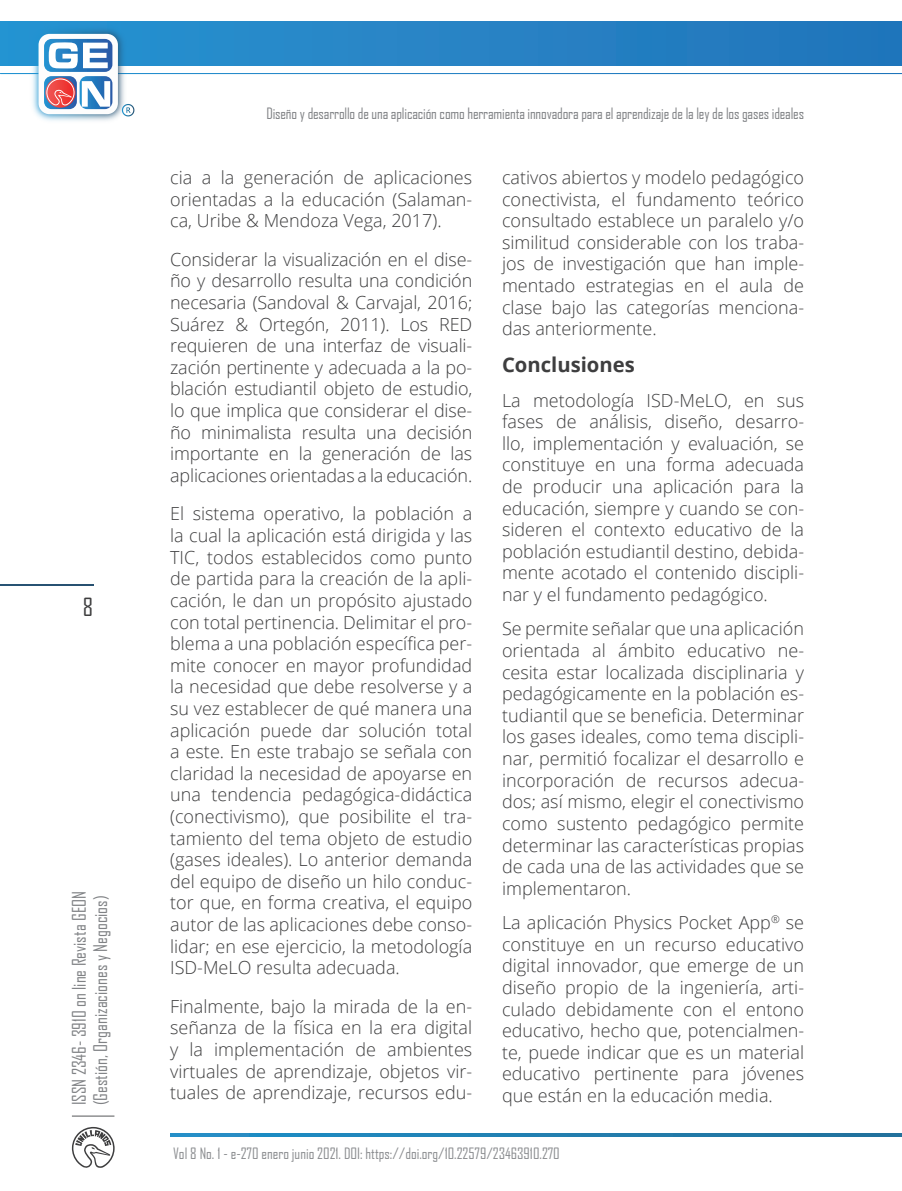
<style>
.page{position:relative;width:902px;height:1191px;background:#fff}
.page>*{position:absolute;margin:0;border:0;box-sizing:border-box;transform-origin:0 0}
.t1{font:24px "Agency FB";color:#3e3e3f}
.N1{font:700 20.25px "Open Sans";color:#3e3e3f}
.Cuerpo_de_Texto{font:300 18px/21.6px "Open Sans";color:#3e3e3f;text-align:justify}
.t2{font:18px/21.6px "Agency FB";color:#808285}
.t3{font:15px "Agency FB";letter-spacing:-.01em;color:#808285}
.t4{font:15px "Agency FB";color:#8b8d90}
</style>
<div class="page">
<div style="left:1px;top:22px;width:900px;height:43px;background:#2781c4"></div>
<img style="left:0;top:21px;width:173px;height:100px">
<div style="left:39px;top:34px;width:79px;height:80px;background:#fdfdfd;border-radius:11px"></div>
<svg style="left:44px;top:39px;width:68px;height:70px"></svg>
<hr style="left:72px;top:1115px;width:42px;height:1px;background:#57585a">
<svg style="left:72px;top:1126px;width:43px;height:42px"></svg>
<svg style="left:170px;top:1133px;width:731px;height:4px;background:#217fb1"></svg>
<hr style="left:0;top:584px;width:93px;height:1px;background:#275172">
<h1 class="t1" style="left:83px;top:592px;width:12px">8</h1>
<p class="t2" style="left:68px;top:1105px;width:216px;rotate:-90deg">ISSN 2346- 3910 on line Revista GEON (Gestión, Organizaciones y Negocios)</p>
<p class="t3" style="left:266px;top:105px;width:539px">Diseño y desarrollo de una aplicación como herramienta innovadora para el aprendizaje de la ley de los gases ideales</p>
<p class="Cuerpo_de_Texto" style="left:170px;top:166px;width:303px">cia a la generación de aplicaciones orientadas a la educación (Salaman&shy;ca, Uribe &amp; Mendoza Vega, 2017).</p>
<p class="Cuerpo_de_Texto" style="left:170px;top:248px;width:303px">Considerar la visualización en el dise&shy;ño y desarrollo resulta una condición necesaria (Sandoval &amp; Carvajal, 2016; Suárez &amp; Ortegón, 2011). Los RED requieren de una interfaz de visuali&shy;zación pertinente y adecuada a la po&shy;blación estudiantil objeto de estudio, lo que implica que considerar el dise&shy;ño minimalista resulta una decisión importante en la generación de las aplicaciones orientadas a la educación.</p>
<p class="Cuerpo_de_Texto" style="left:170px;top:502px;width:303px">El sistema operativo, la población a la cual la aplicación está dirigida y las TIC, todos establecidos como punto de partida para la creación de la apli&shy;cación, le dan un propósito ajustado con total pertinencia. Delimitar el pro&shy;blema a una población específica per&shy;mite conocer en mayor profundidad la necesidad que debe resolverse y a su vez establecer de qué manera una aplicación puede dar solución total a este. En este trabajo se señala con claridad la necesidad de apoyarse en una tendencia pedagógica-didáctica (conectivismo), que posibilite el tra&shy;tamiento del tema objeto de estudio (gases ideales). Lo anterior demanda del equipo de diseño un hilo conduc&shy;tor que, en forma creativa, el equipo autor de las aplicaciones debe conso&shy;lidar; en ese ejercicio, la metodología ISD-MeLO resulta adecuada.</p>
<p class="Cuerpo_de_Texto" style="left:170px;top:995px;width:303px">Finalmente, bajo la mirada de la en&shy;señanza de la física en la era digital y la implementación de ambientes virtuales de aprendizaje, objetos vir&shy;tuales de aprendizaje, recursos edu-</p>
<p class="Cuerpo_de_Texto" style="left:502px;top:166px;width:303px">cativos abiertos y modelo pedagógico conectivista, el fundamento teórico consultado establece un paralelo y/o similitud considerable con los traba&shy;jos de investigación que han imple&shy;mentado estrategias en el aula de clase bajo las categorías menciona&shy;das anteriormente.</p>
<p class="N1" style="left:502px;top:350px;width:134px">Conclusiones</p>
<p class="Cuerpo_de_Texto" style="left:502px;top:389px;width:303px">La metodología ISD-MeLO, en sus fases de análisis, diseño, desarro&shy;llo, implementación y evaluación, se constituye en una forma adecuada de producir una aplicación para la educación, siempre y cuando se con&shy;sideren el contexto educativo de la población estudiantil destino, debida&shy;mente acotado el contenido discipli&shy;nar y el fundamento pedagógico.</p>
<p class="Cuerpo_de_Texto" style="left:502px;top:617px;width:303px">Se permite señalar que una aplicación orientada al ámbito educativo ne&shy;cesita estar localizada disciplinaria y pedagógicamente en la población es&shy;tudiantil que se beneficia. Determinar los gases ideales, como tema discipli&shy;nar, permitió focalizar el desarrollo e incorporación de recursos adecua&shy;dos; así mismo, elegir el conectivismo como sustento pedagógico permite determinar las características propias de cada una de las actividades que se implementaron.</p>
<p class="Cuerpo_de_Texto" style="left:502px;top:911px;width:303px">La aplicación Physics Pocket App<sup>®</sup> se constituye en un recurso educativo digital innovador, que emerge de un diseño propio de la ingeniería, arti&shy;culado debidamente con el entono educativo, hecho que, potencialmen&shy;te, puede indicar que es un material educativo pertinente para jóvenes que están en la educación media.</p>
<p class="t4" style="left:173px;top:1144px;width:388px">Vol 8 No. 1 - e-270 enero junio 2021. DOI: https://doi.org/10.22579/23463910.270</p>
</div>
